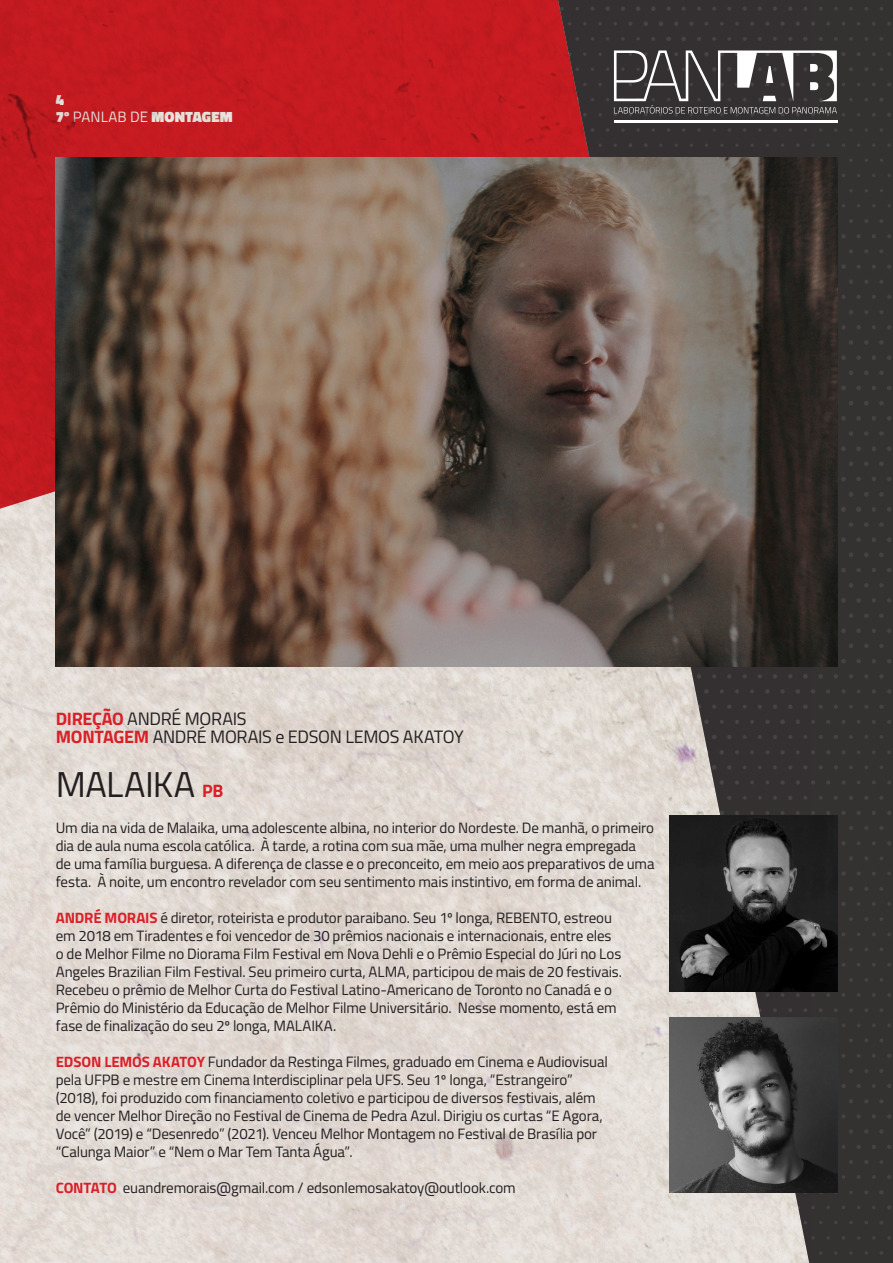
<style>
.page{position:relative;width:893px;height:1263px;background:#fff}
.page>*{position:absolute;margin:0;border:0;box-sizing:border-box;transform-origin:0 0}
.t1{font:36px "Cairo";letter-spacing:-.015em;color:#231f20}
.t2{font:18px "Cairo";letter-spacing:-.02em;color:#231f20}
.t3{font:15px/18px "Cairo";letter-spacing:-.01em;color:#231f20}
.t4{font:900 15px/17.2px "Cairo";letter-spacing:.01em;color:#fff}
.s1{font-weight:400}
.s2{font-weight:700;color:#db1f27}
.s3{font-weight:700;font-size:18px;color:#db1f27}
</style>
<div class="page">
<svg style="left:809px;top:0;width:84px;height:1263px;background:#343131"></svg>
<hr style="left:614px;top:120px;width:223px;height:3px;background:#fff">
<svg style="left:809px;top:50px;width:28px;height:64px"></svg>
<img style="left:0;top:0;width:809px;height:1263px">
<img style="left:56px;top:158px;width:781px;height:508px">
<svg style="left:670px;top:1017px;width:167px;height:176px;background:#4f4f4f"></svg>
<svg style="left:670px;top:816px;width:167px;height:175px;background:#2b2b2b"></svg>
<p class="t4" style="left:56px;top:91px;width:178px">4<br>7º <span class="s1">PANLAB DE</span> MONTAGEM</p>
<p class="t2" style="left:56px;top:705px;width:192px"><span class="s2">DIREÇÃO</span> ANDRÉ MORAIS</p>
<p class="t2" style="left:56px;top:723px;width:409px"><span class="s2">MONTAGEM</span> ANDRÉ MORAIS e EDSON LEMOS AKATOY</p>
<p class="t1" style="left:56px;top:758px;width:169px">MALAIKA <span class="s3">PB</span></p>
<p class="t3" style="left:56px;top:818px;width:600px">Um dia na vida de Malaika, uma adolescente albina, no interior do Nordeste. De manhã, o primeiro dia de aula numa escola católica. À tarde, a rotina com sua mãe, uma mulher negra empregada de uma família burguesa. A diferença de classe e o preconceito, em meio aos preparativos de uma festa. À noite, um encontro revelador com seu sentimento mais instintivo, em forma de animal.</p>
<p class="t3" style="left:56px;top:908px;width:568px"><span class="s2">ANDRÉ MORAIS</span> é diretor, roteirista e produtor paraibano. Seu 1º longa, REBENTO, estreou em 2018 em Tiradentes e foi vencedor de 30 prêmios nacionais e internacionais, entre eles o de Melhor Filme no Diorama Film Festival em Nova Dehli e o Prêmio Especial do Júri no Los Angeles Brazilian Film Festival. Seu primeiro curta, ALMA, participou de mais de 20 festivais.<br>Recebeu o prêmio de Melhor Curta do Festival Latino-Americano de Toronto no Canadá e o Prêmio do Ministério da Educação de Melhor Filme Universitário. Nesse momento, está em fase de finalização do seu 2º longa, MALAIKA.</p>
<p class="t3" style="left:56px;top:1052px;width:554px"><span class="s2">EDSON LEMOS AKATOY</span> Fundador da Restinga Filmes, graduado em Cinema e Audiovisual pela UFPB e mestre em Cinema Interdisciplinar pela UFS. Seu 1º longa, “Estrangeiro” (2018), foi produzido com financiamento coletivo e participou de diversos festivais, além de vencer Melhor Direção no Festival de Cinema de Pedra Azul. Dirigiu os curtas “E Agora, Você” (2019) e “Desenredo” (2021). Venceu Melhor Montagem no Festival de Brasília por “Calunga Maior” e “Nem o Mar Tem Tanta Água”.</p>
<p class="t3" style="left:56px;top:1178px;width:461px"><span class="s2">CONTATO</span> euandremorais@gmail.com / edsonlemosakatoy@outlook.com</p>
</div>
